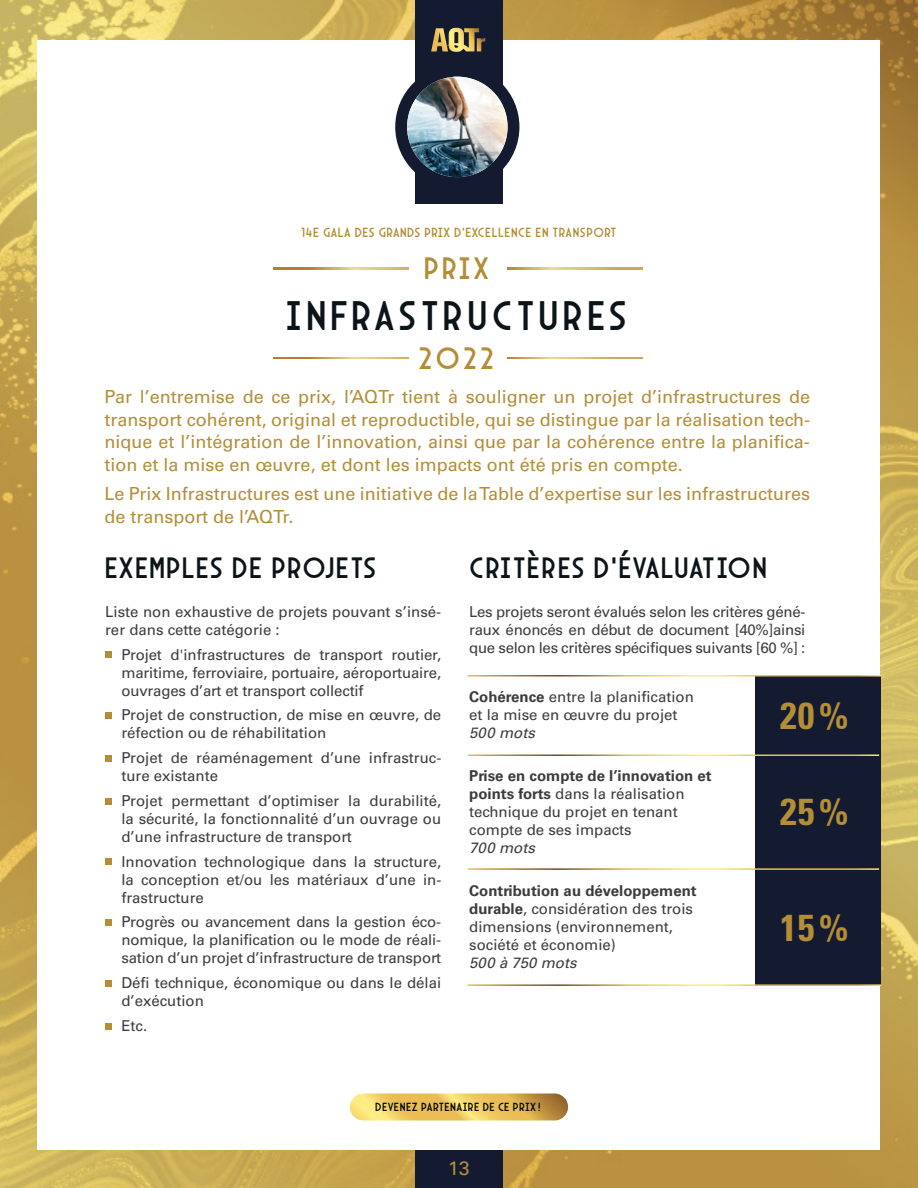
<style>
.page{position:relative;width:918px;height:1188px;background:#fff}
.page>*{position:absolute;margin:0;border:0;box-sizing:border-box;transform-origin:0 0}
.t1{font:42px "Arcane Nine";letter-spacing:.085em;color:#0b1419}
.t2{font:700 condensed 37.5px "Univers LT Std";color:#b38e37}
.t3{font:31.5px "Arcane Nine";letter-spacing:.09em;color:#b38e37}
.t4{font:30px "Arcane Nine";letter-spacing:.03em;color:#0b1419}
.t5{font:19.5px "Univers LT Std";color:#b38e37}
.t6{font:18px/22.5px "Univers LT Std";color:#b38e37;text-align:justify}
.t7{font:15px/18px "Univers LT Std";color:#3c3c3b}
.t8{font:italic 15px "Univers LT Std";color:#3c3c3b}
.t9{font:13.5px "Arcane Nine";letter-spacing:.035em;color:#b38e37}
.t10{font:12px "Arcane Nine";letter-spacing:.035em;color:#000406}
.s1{font-weight:700}
</style>
<div class="page">
<img style="left:0;top:0;width:918px;height:1188px">
<div style="left:38px;top:40px;width:842px;height:1110px;background:#fff"></div>
<div style="left:415px;top:1150px;width:88px;height:38px;background:#141a2f"></div>
<div style="left:105px;top:652px;width:7px;height:6px;background:#b38e37"></div>
<div style="left:105px;top:712px;width:7px;height:7px;background:#b38e37"></div>
<div style="left:105px;top:755px;width:7px;height:7px;background:#b38e37"></div>
<div style="left:105px;top:798px;width:7px;height:6px;background:#b38e37"></div>
<div style="left:105px;top:859px;width:7px;height:6px;background:#b38e37"></div>
<div style="left:105px;top:919px;width:7px;height:7px;background:#b38e37"></div>
<div style="left:105px;top:980px;width:7px;height:7px;background:#b38e37"></div>
<div style="left:105px;top:1023px;width:7px;height:6px;background:#b38e37"></div>
<svg style="left:350px;top:1094px;width:218px;height:26px;background:#e5be5b"></svg>
<svg style="left:273px;top:268px;width:135px;height:1px"></svg>
<svg style="left:273px;top:358px;width:135px;height:1px"></svg>
<svg style="left:508px;top:268px;width:135px;height:1px"></svg>
<svg style="left:508px;top:358px;width:135px;height:1px"></svg>
<div style="left:755px;top:676px;width:125px;height:310px;background:#141a2f"></div>
<hr style="left:468px;top:675px;width:413px;height:1px;background:#fff">
<hr style="left:468px;top:754px;width:411px;height:2px;background:#fff">
<hr style="left:468px;top:868px;width:411px;height:2px;background:#fff">
<hr style="left:468px;top:984px;width:413px;height:2px;background:#fff">
<div style="left:415px;top:0;width:88px;height:204px;background:#141a2f"></div>
<svg style="left:431px;top:28px;width:54px;height:24px"></svg>
<div style="left:395px;top:65px;width:124px;height:124px;background:#141a2f;border-radius:50%"></div>
<img style="left:407px;top:77px;width:101px;height:100px;border-radius:50px">
<p class="t9" style="left:301px;top:225px;width:317px">14E GALA DES GRANDS PRIX D’EXCELLENCE EN TRANSPORT</p>
<h3 class="t3" style="left:424px;top:250px;width:66px">PRIX</h3>
<h1 class="t1" style="left:286px;top:291px;width:343px">INFRASTRUCTURES</h1>
<h3 class="t3" style="left:418px;top:340px;width:77px">2022</h3>
<p class="t6" style="left:105px;top:386px;width:707px">Par l’entremise de ce prix, l’AQTr tient à souligner un projet d’infrastructures de transport cohérent, original et reproductible, qui se distingue par la réalisation tech&shy;nique et l’intégration de l’innovation, ainsi que par la cohérence entre la planifica&shy;tion et la mise en œuvre, et dont les impacts ont été pris en compte.</p>
<p class="t6" style="left:105px;top:483px;width:707px">Le Prix Infrastructures est une initiative de la Table d’expertise sur les infrastructures de transport de l’AQTr.</p>
<h3 class="t4" style="left:105px;top:550px;width:273px">EXEMPLES DE PROJETS</h3>
<h3 class="t4" style="left:469px;top:550px;width:299px">CRITÈRES D’ÉVALUATION</h3>
<p class="t7" style="left:105px;top:603px;width:338px">Liste non exhaustive de projets pouvant s’insé&shy;rer dans cette catégorie :</p>
<p class="t7" style="left:121px;top:645px;width:321px;text-align:justify">Projet d'infrastructures de transport routier, maritime, ferroviaire, portuaire, aéroportuaire, ouvrages d’art et transport collectif</p>
<p class="t7" style="left:121px;top:706px;width:321px">Projet de construction, de mise en œuvre, de réfection ou de réhabilitation</p>
<p class="t7" style="left:121px;top:749px;width:321px">Projet de réaménagement d’une infrastruc&shy;ture existante</p>
<p class="t7" style="left:121px;top:792px;width:321px;text-align:justify">Projet permettant d’optimiser la durabilité, la sécurité, la fonctionnalité d’un ouvrage ou d’une infrastructure de transport</p>
<p class="t7" style="left:121px;top:852px;width:321px;text-align:justify">Innovation technologique dans la structure, la conception et/ou les matériaux d’une in&shy;frastructure</p>
<p class="t7" style="left:121px;top:913px;width:321px;text-align:justify">Progrès ou avancement dans la gestion éco&shy;nomique, la planification ou le mode de réali&shy;sation d’un projet d’infrastructure de transport</p>
<p class="t7" style="left:121px;top:974px;width:321px">Défi technique, économique ou dans le délai d’exécution</p>
<p class="t7" style="left:121px;top:1017px;width:27px">Etc.</p>
<p class="t7" style="left:469px;top:603px;width:338px;text-align:justify">Les projets seront évalués selon les critères géné&shy;raux énoncés en début de document [40%]ainsi que selon les critères spécifiques suivants [60 %] :</p>
<p class="t7" style="left:469px;top:688px;width:226px"><span class="s1">Cohérence</span> entre la planification et la mise en œuvre du projet</p>
<p class="t8" style="left:469px;top:724px;width:67px">500 mots</p>
<p class="t7" style="left:469px;top:767px;width:244px"><span class="s1">Prise en compte de l’innovation et points forts</span> dans la réalisation technique du projet en tenant compte de ses impacts</p>
<p class="t8" style="left:469px;top:839px;width:67px">700 mots</p>
<p class="t7" style="left:469px;top:882px;width:229px"><span class="s1">Contribution au développement durable</span>, considération des trois dimensions (environnement, société et économie)</p>
<p class="t8" style="left:469px;top:954px;width:109px">500 à 750 mots</p>
<h2 class="t2" style="left:780px;top:693px;width:70px">20%</h2>
<h2 class="t2" style="left:780px;top:789px;width:70px">25%</h2>
<h2 class="t2" style="left:780px;top:904px;width:70px">15%</h2>
<p class="t10" style="left:375px;top:1100px;width:167px">DEVENEZ PARTENAIRE DE CE PRIX !</p>
<h3 class="t5" style="left:448px;top:1156px;width:23px">13</h3>
</div>
